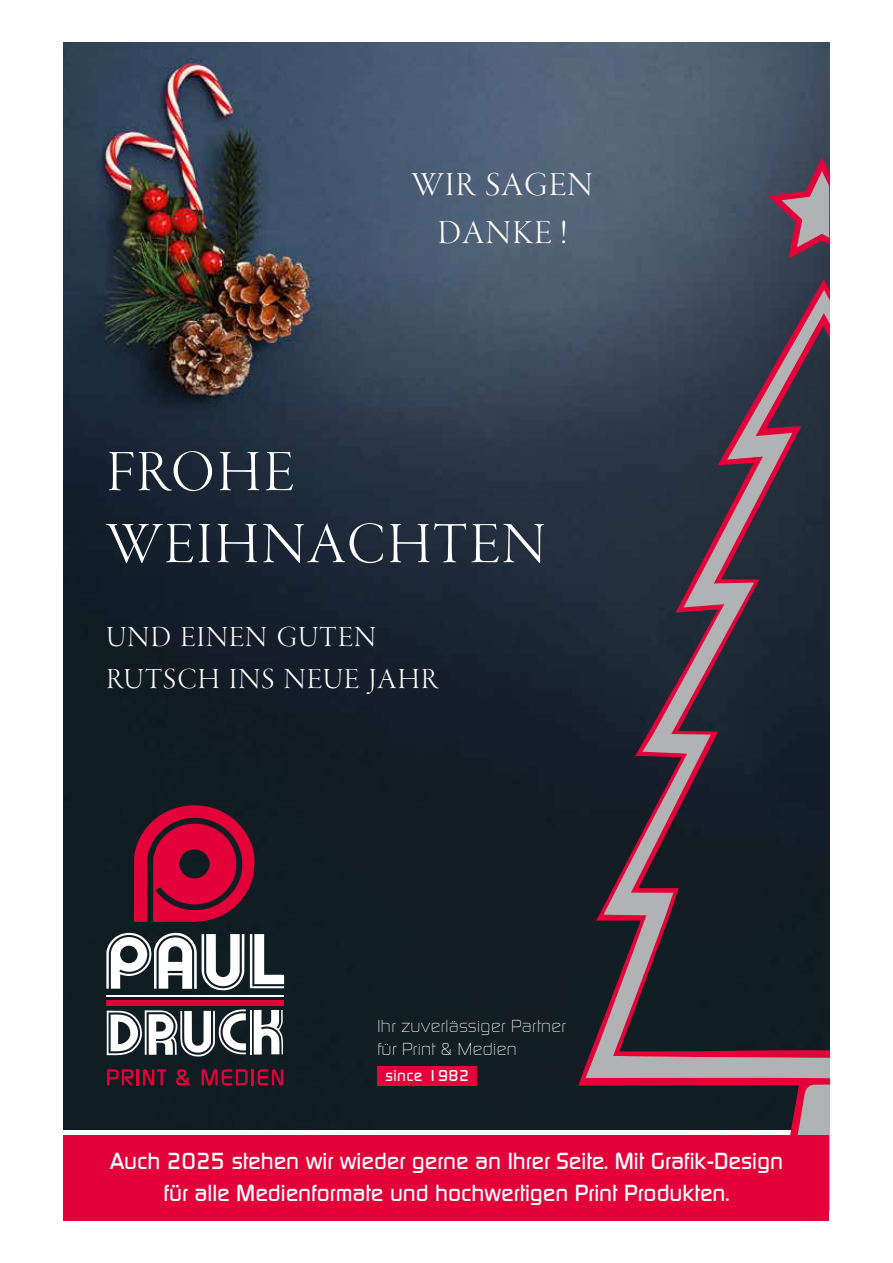
<style>
.page{position:relative;width:893px;height:1263px;background:#fff}
.page>*{position:absolute;margin:0;border:0;box-sizing:border-box;transform-origin:0 0}
.t1{font:60px/72px "Garamond Premr Pro Lt Disp";letter-spacing:.03em;color:#fff}
.t2{font:34.5px/48.3px "Garamond Premr Pro Lt Disp";letter-spacing:.03em;color:#fff;text-align:center}
.t3{font:30px/42px "Garamond Premr Pro Lt Disp";letter-spacing:.035em;color:#fff}
.t4{font:500 22.5px/31.5px "Digital";color:#fff;text-align:center}
.t5{font:300 16.8px/22.6px "Digital";letter-spacing:.03em;color:#fff}
.t6{font:500 15.3px "Digital";letter-spacing:.03em;color:#fff}
.s1{font-size:38.85px}
</style>
<div class="page">
<img style="left:64px;top:43px;width:765px;height:1086px">
<svg style="left:134px;top:803px;width:121px;height:119px"></svg>
<svg style="left:250px;top:934px;width:34px;height:54px"></svg>
<hr style="left:250px;top:1010px;width:2px;height:44px;background:#fff">
<svg style="left:106px;top:931px;width:138px;height:60px"></svg>
<hr style="left:106px;top:995px;width:178px;height:2px;background:#fff">
<svg style="left:107px;top:1009px;width:139px;height:48px"></svg>
<svg style="left:254px;top:1010px;width:30px;height:44px"></svg>
<div style="left:106px;top:1000px;width:178px;height:5px;background:#e40039"></div>
<svg style="left:107px;top:1069px;width:59px;height:17px"></svg>
<svg style="left:176px;top:1069px;width:15px;height:16px"></svg>
<svg style="left:202px;top:1068px;width:45px;height:18px"></svg>
<hr style="left:251px;top:1069px;width:3px;height:16px;background:#e40039">
<svg style="left:258px;top:1069px;width:25px;height:17px"></svg>
<div style="left:377px;top:1066px;width:100px;height:20px;background:#e40039"></div>
<svg style="left:584px;top:287px;width:92px;height:464px"></svg>
<svg style="left:676px;top:279px;width:153px;height:34px;fill:#3b4555"></svg>
<svg style="left:578px;top:751px;width:251px;height:384px;fill:#141e24"></svg>
<svg style="left:613px;top:313px;width:216px;height:748px"></svg>
<div style="left:64px;top:1135px;width:765px;height:85px;background:#e40039"></div>
<svg style="left:761px;top:156px;width:68px;height:108px"></svg>
<h2 class="t2" style="left:412px;top:162px;width:183px">WIR SAGEN<br>DANKE <span class="s1">!</span></h2>
<h1 class="t1" style="left:107px;top:438px;width:441px">FROHE<br>WEIHNACHTEN</h1>
<h3 class="t3" style="left:106px;top:617px;width:333px">UND EINEN GUTEN<br>RUTSCH INS NEUE JAHR</h3>
<p class="t5" style="left:377px;top:1015px;width:190px">Ihr zuverlässiger Partner für Print &amp; Medien</p>
<p class="t6" style="left:385px;top:1067px;width:85px">since 1982</p>
<p class="t4" style="left:110px;top:1145px;width:674px">Auch 2025 stehen wir wieder gerne an Ihrer Seite. Mit Grafik-Design für alle Medienformate und hochwertigen Print Produkten.</p>
</div>
